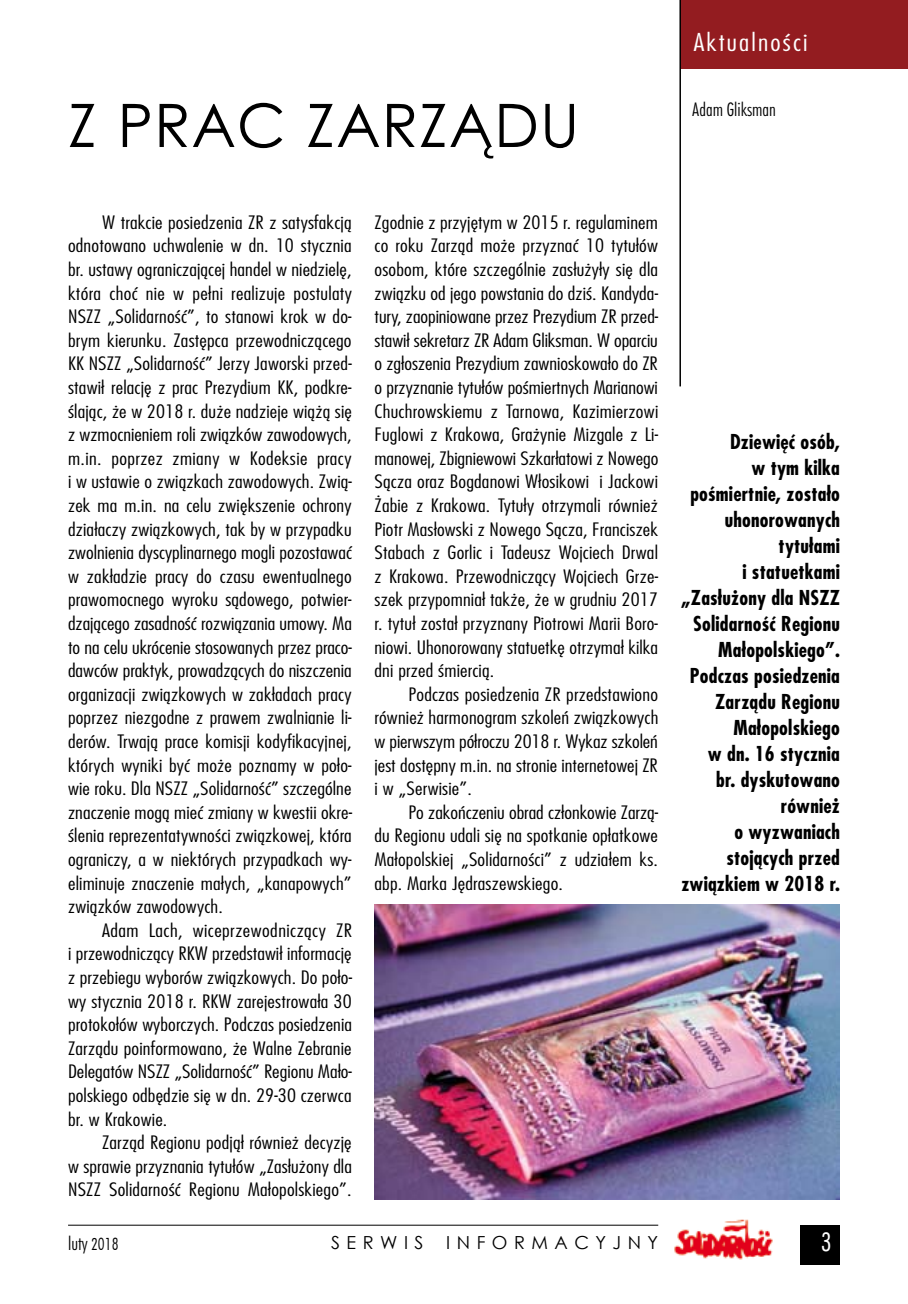
<style>
.page{position:relative;width:908px;height:1304px;background:#fff}
.page>*{position:absolute;margin:0;border:0;box-sizing:border-box;transform-origin:0 0}
.t1{font:60px "Century Gothic";letter-spacing:.015em;color:#000}
.t2{font:28px "Futura Condensed Light Pl";color:#fff}
.t3{font:300 24px "Fujiyama";letter-spacing:.075em;color:#fff;scale:1.2 1}
.t4{font:700 20px/26px "Fujiyama";letter-spacing:.01em;color:#000;text-align:right}
.t5{font:300 18px/23.6px "Fujiyama";letter-spacing:.01em;color:#000;text-align:justify;scale:1.2 1}
.t6{font:18px "Futura Lt Cn PL";color:#000}
.t7{font:18px "Century Gothic";letter-spacing:.36em;color:#000}
.s1{font-family:"Futura Condensed Light Pl"}
</style>
<div class="page">
<div style="left:799px;top:1225px;width:40px;height:39px;background:#000"></div>
<hr style="left:68px;top:1225px;width:590px;height:1px;background:#000">
<img style="left:674px;top:1219px;width:99px;height:41px">
<div style="left:680px;top:0;width:227px;height:68px;background:#931c20"></div>
<hr style="left:679px;top:0;width:1px;height:386px;background:#000">
<img style="left:374px;top:904px;width:465px;height:296px">
<h1 class="t1" style="left:68px;top:83px;width:512px">Z PRAC ZARZĄDU</h1>
<p class="t5" style="left:68px;top:210px;width:238px;text-indent:34px">W trakcie posiedzenia ZR z satysfakcją odnotowano uchwalenie w dn. 10 stycznia br. ustawy ograniczającej handel w niedzielę, która choć nie w pełni realizuje postulaty NSZZ „Solidarność”, to stanowi krok w do&shy;brym kierunku. Zastępca przewodniczącego KK NSZZ „Solidarność” Jerzy Jaworski przed&shy;stawił relację z prac Prezydium KK, podkre&shy;ślając, że w 2018 r. duże nadzieje wiążą się z wzmocnieniem roli związków zawodowych, m.in. poprzez zmiany w Kodeksie pracy i w ustawie o związkach zawodowych. Zwią&shy;zek ma m.in. na celu zwiększenie ochrony działaczy związkowych, tak by w przypadku zwolnienia dyscyplinarnego mogli pozostawać w zakładzie pracy do czasu ewentualnego prawomocnego wyroku sądowego, potwier&shy;dzającego zasadność rozwiązania umowy. Ma to na celu ukrócenie stosowanych przez praco&shy;dawców praktyk, prowadzących do niszczenia organizacji związkowych w zakładach pracy poprzez niezgodne z prawem zwalnianie li&shy;derów. Trwają prace komisji kodyfikacyjnej, których wyniki być może poznamy w poło&shy;wie roku. Dla NSZZ „Solidarność” szczególne znaczenie mogą mieć zmiany w kwestii okre&shy;ślenia reprezentatywności związkowej, która ograniczy, a w niektórych przypadkach wy&shy;eliminuje znaczenie małych, „kanapowych” związków zawodowych.</p>
<p class="t5" style="left:68px;top:918px;width:238px;text-indent:34px">Adam Lach, wiceprzewodniczący ZR i przewodniczący RKW przedstawił informację z przebiegu wyborów związkowych. Do poło&shy;wy stycznia 2018 r. RKW zarejestrowała 30 protokołów wyborczych. Podczas posiedzenia Zarządu poinformowano, że Walne Zebranie Delegatów NSZZ „Solidarność” Regionu Mało&shy;polskiego odbędzie się w dn. 29-30 czerwca br. w Krakowie.</p>
<p class="t5" style="left:68px;top:1130px;width:238px;text-indent:34px">Zarząd Regionu podjął również decyzję w sprawie przyznania tytułów „Zasłużony dla NSZZ Solidarność Regionu Małopolskiego”.</p>
<p class="t5" style="left:374px;top:210px;width:238px">Zgodnie z przyjętym w 2015 r. regulaminem co roku Zarząd może przyznać 10 tytułów osobom, które szczególnie zasłużyły się dla związku od jego powstania do dziś. Kandyda&shy;tury, zaopiniowane przez Prezydium ZR przed&shy;stawił sekretarz ZR Adam Gliksman. W oparciu o zgłoszenia Prezydium zawnioskowało do ZR o przyznanie tytułów pośmiertnych Marianowi Chuchrowskiemu z Tarnowa, Kazimierzowi Fuglowi z Krakowa, Grażynie Mizgale z Li&shy;manowej, Zbigniewowi Szkarłatowi z Nowego Sącza oraz Bogdanowi Włosikowi i Jackowi Żabie z Krakowa. Tytuły otrzymali również Piotr Masłowski z Nowego Sącza, Franciszek Stabach z Gorlic i Tadeusz Wojciech Drwal z Krakowa. Przewodniczący Wojciech Grze&shy;szek przypomniał także, że w grudniu 2017 r. tytuł został przyznany Piotrowi Marii Boro&shy;niowi. Uhonorowany statuetkę otrzymał kilka dni przed śmiercią.</p>
<p class="t5" style="left:374px;top:682px;width:238px;text-indent:34px">Podczas posiedzenia ZR przedstawiono również harmonogram szkoleń związkowych w pierwszym półroczu 2018 r. Wykaz szkoleń jest dostępny m.in. na stronie internetowej ZR i w „Serwisie”.</p>
<p class="t5" style="left:374px;top:800px;width:238px;text-indent:34px">Po zakończeniu obrad członkowie Zarzą&shy;du Regionu udali się na spotkanie opłatkowe Małopolskiej „Solidarności” z udziałem ks. abp. Marka Jędraszewskiego.</p>
<h3 class="t3" style="left:693px;top:26px;width:96px">Aktualności</h3>
<p class="t6" style="left:692px;top:98px;width:85px">Adam Gliksman</p>
<p class="t4" style="left:680px;top:428px;width:160px">Dziewięć osób,<br>w tym kilka pośmiertnie, zostało uhonorowanych tytułami<br>i statuetkami „Zasłużony dla NSZZ<br>Solidarność Regionu<br>Małopolskiego”.<br>Podczas posiedzenia<br>Zarządu Regionu<br>Małopolskiego<br>w dn. 16 stycznia<br>br. dyskutowano również<br>o wyzwaniach stojących przed związkiem w 2018 r.</p>
<p class="t6" style="left:68px;top:1232px;width:52px">luty <span class="s1">2018</span></p>
<p class="t7" style="left:331px;top:1230px;width:94px">SERWIS</p>
<p class="t7" style="left:446px;top:1230px;width:213px">INFORMACYJNY</p>
<h2 class="t2" style="left:820px;top:1226px;width:12px">3</h2>
</div>
